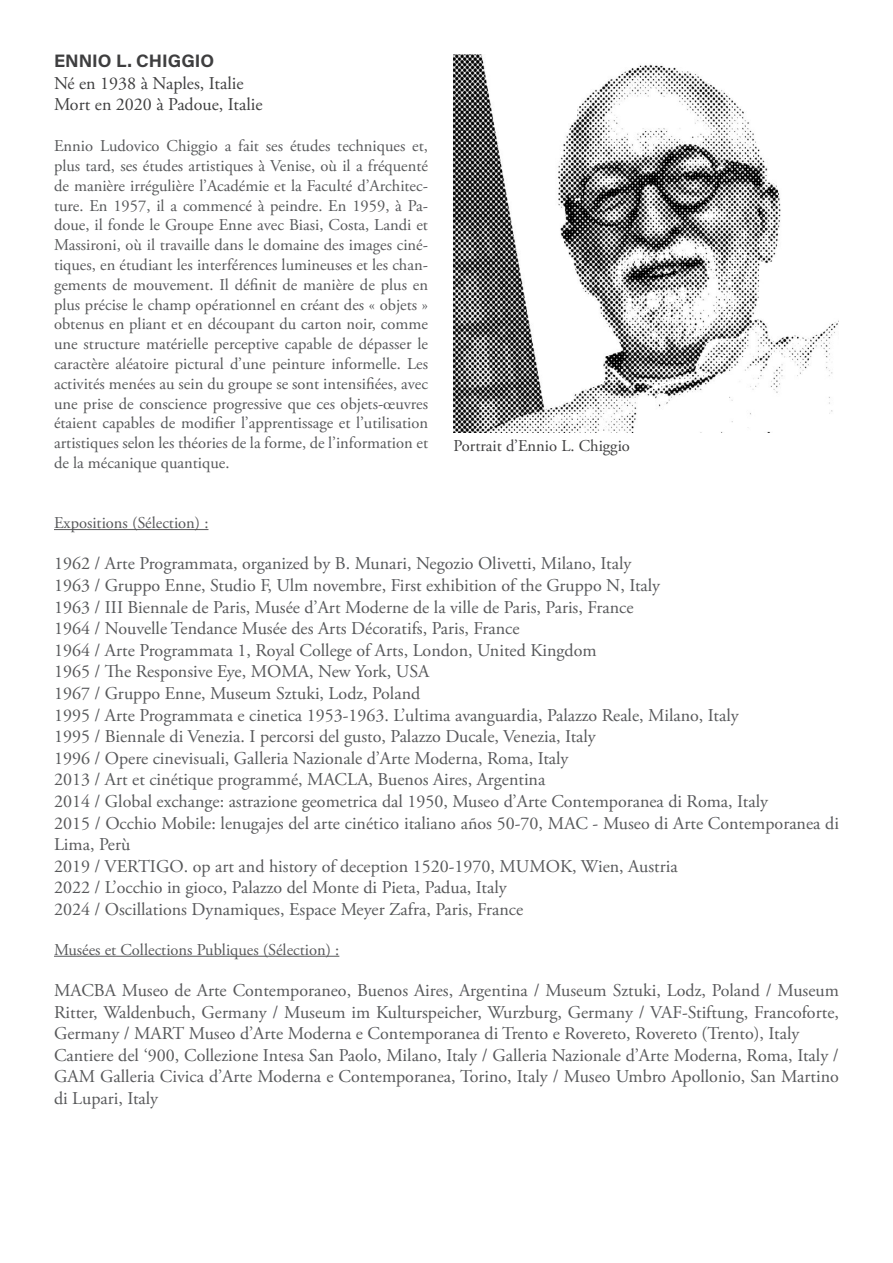
<style>
.page{position:relative;width:893px;height:1263px;background:#fff}
.page>*{position:absolute;margin:0;border:0;box-sizing:border-box;transform-origin:0 0}
.t1{font:18px/21.6px "Adobe Garamond Pro";color:#57585a;text-align:justify}
.t2{font:18px "Adobe Garamond Pro";color:#3e3e3f}
.t3{font:18px "Acumin Variable Concept";color:#3e3e3f}
.t4{font:16.5px/19.8px "Adobe Garamond Pro";color:#57585a;text-align:justify}
.t5{font:16.5px "Adobe Garamond Pro";color:#3e3e3f}
</style>
<div class="page">
<hr style="left:54px;top:529px;width:154px;height:1px;background:#57585a">
<hr style="left:54px;top:956px;width:285px;height:1px;background:#57585a">
<img style="left:454px;top:54px;width:385px;height:379px">
<p class="t3" style="left:54px;top:49px;width:162px">ENNIO L. CHIGGIO</p>
<p class="t2" style="left:54px;top:72px;width:191px">Né en 1938 à Naples, Italie</p>
<p class="t2" style="left:54px;top:94px;width:210px">Mort en 2020 à Padoue, Italie</p>
<p class="t4" style="left:54px;top:137px;width:376px">Ennio Ludovico Chiggio a fait ses études techniques et, plus tard, ses études artistiques à Venise, où il a fréquenté de manière irrégulière l’Académie et la Faculté d’Architec&shy;ture. En 1957, il a commencé à peindre. En 1959, à Pa&shy;doue, il fonde le Groupe Enne avec Biasi, Costa, Landi et Massironi, où il travaille dans le domaine des images ciné&shy;tiques, en étudiant les interférences lumineuses et les chan&shy;gements de mouvement. Il définit de manière de plus en plus précise le champ opérationnel en créant des « objets » obtenus en pliant et en découpant du carton noir, comme une structure matérielle perceptive capable de dépasser le caractère aléatoire pictural d’une peinture informelle. Les activités menées au sein du groupe se sont intensifiées, avec une prise de conscience progressive que ces objets-œuvres étaient capables de modifier l’apprentissage et l’utilisation artistiques selon les théories de la forme, de l’information et de la mécanique quantique.</p>
<p class="t5" style="left:454px;top:436px;width:178px">Portrait d’Ennio L. Chiggio</p>
<p class="t4" style="left:54px;top:513px;width:156px">Expositions (Sélection) :</p>
<p class="t1" style="left:54px;top:553px;width:579px">1962 / Arte Programmata, organized by B. Munari, Negozio Olivetti, Milano, Italy</p>
<p class="t1" style="left:54px;top:575px;width:608px">1963 / Gruppo Enne, Studio F, Ulm novembre, First exhibition of the Gruppo N, Italy</p>
<p class="t1" style="left:54px;top:597px;width:581px">1963 / III Biennale de Paris, Musée d’Art Moderne de la ville de Paris, Paris, France</p>
<p class="t1" style="left:54px;top:618px;width:467px">1964 / Nouvelle Tendance Musée des Arts Décoratifs, Paris, France</p>
<p class="t1" style="left:54px;top:640px;width:544px">1964 / Arte Programmata 1, Royal College of Arts, London, United Kingdom</p>
<p class="t1" style="left:54px;top:661px;width:377px">1965 / The Responsive Eye, MOMA, New York, USA</p>
<p class="t1" style="left:54px;top:683px;width:368px">1967 / Gruppo Enne, Museum Sztuki, Lodz, Poland</p>
<p class="t1" style="left:54px;top:705px;width:686px">1995 / Arte Programmata e cinetica 1953-1963. L’ultima avanguardia, Palazzo Reale, Milano, Italy</p>
<p class="t1" style="left:54px;top:726px;width:543px">1995 / Biennale di Venezia. I percorsi del gusto, Palazzo Ducale, Venezia, Italy</p>
<p class="t1" style="left:54px;top:748px;width:516px">1996 / Opere cinevisuali, Galleria Nazionale d’Arte Moderna, Roma, Italy</p>
<p class="t1" style="left:54px;top:769px;width:493px">2013 / Art et cinétique programmé, MACLA, Buenos Aires, Argentina</p>
<p class="t1" style="left:54px;top:791px;width:715px">2014 / Global exchange: astrazione geometrica dal 1950, Museo d’Arte Contemporanea di Roma, Italy</p>
<p class="t1" style="left:54px;top:813px;width:786px">2015 / Occhio Mobile: lenugajes del arte cinético italiano años 50-70, MAC - Museo di Arte Contemporanea di<br>Lima, Perù</p>
<p class="t1" style="left:54px;top:856px;width:625px">2019 / VERTIGO. op art and history of deception 1520-1970, MUMOK, Wien, Austria</p>
<p class="t1" style="left:54px;top:877px;width:454px">2022 / L’occhio in gioco, Palazzo del Monte di Pieta, Padua, Italy</p>
<p class="t1" style="left:54px;top:899px;width:471px">2024 / Oscillations Dynamiques, Espace Meyer Zafra, Paris, France</p>
<p class="t4" style="left:54px;top:940px;width:287px">Musées et Collections Publiques (Sélection) :</p>
<p class="t1" style="left:54px;top:980px;width:786px">MACBA Museo de Arte Contemporaneo, Buenos Aires, Argentina / Museum Sztuki, Lodz, Poland / Museum Ritter, Waldenbuch, Germany / Museum im Kulturspeicher, Wurzburg, Germany / VAF-Stiftung, Francoforte, Germany / MART Museo d’Arte Moderna e Contemporanea di Trento e Rovereto, Rovereto (Trento), Italy</p>
<p class="t1" style="left:54px;top:1045px;width:786px">Cantiere del ‘900, Collezione Intesa San Paolo, Milano, Italy / Galleria Nazionale d’Arte Moderna, Roma, Italy / GAM Galleria Civica d’Arte Moderna e Contemporanea, Torino, Italy / Museo Umbro Apollonio, San Martino di Lupari, Italy</p>
</div>
